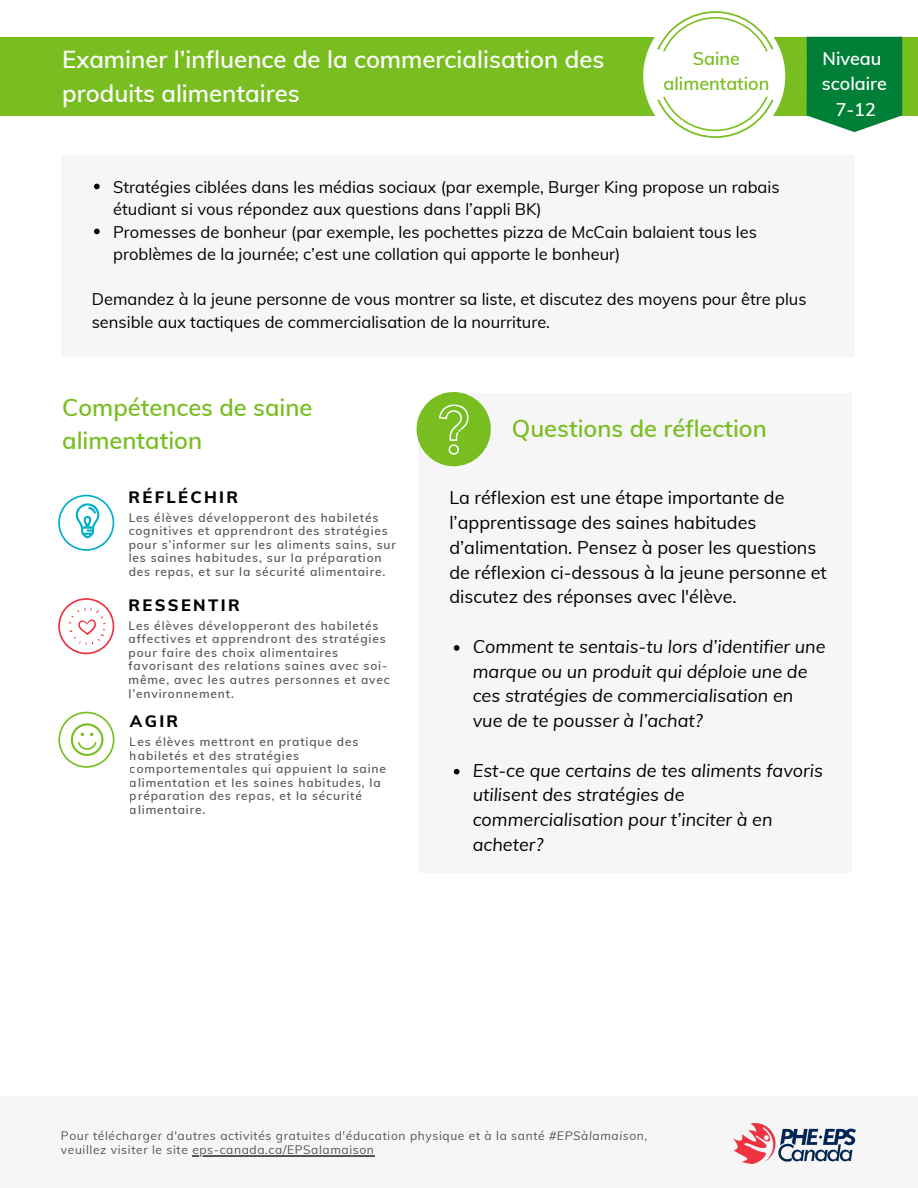
<style>
.page{position:relative;width:918px;height:1188px;background:#fff}
.page>*{position:absolute;margin:0;border:0;box-sizing:border-box;transform-origin:0 0}
.t1{font:600 24px/33.6px "Muli";color:#fff}
.t2{font:600 23.7px/32.7px "Muli";color:#78be20}
.t3{font:italic 18px/24.8px "Muli";color:#000}
.t4{font:18px/24.8px "Muli";color:#000}
.t5{font:600 18px/25.5px "Muli";color:#fff;text-align:center}
.t6{font:600 18px/25px "Muli";color:#78be20;text-align:center}
.t7{font:16.5px/22.5px "Muli";color:#000}
.t8{font:800 16.5px "Muli";letter-spacing:.14em;color:#000}
.t9{font:600 12px/13.5px "Muli";letter-spacing:.07em;color:#545454}
.t10{font:12px/14.1px "Muli";letter-spacing:.055em;color:#545454}
.s1{font-style:italic}
</style>
<div class="page">
<div style="left:0;top:1096px;width:918px;height:92px;background:#f6f6f6"></div>
<img style="left:734px;top:1123px;width:121px;height:41px">
<div style="left:0;top:37px;width:918px;height:79px;background:#78be20"></div>
<svg style="left:807px;top:37px;width:95px;height:95px;background:#158a48"></svg>
<div style="left:418px;top:393px;width:433px;height:480px;background:#f6f6f6"></div>
<div style="left:417px;top:392px;width:74px;height:74px;background:#78be20;border-radius:50%"></div>
<svg style="left:416px;top:392px;width:53px;height:63px"></svg>
<svg style="left:454px;top:645px;width:5px;height:6px"></svg>
<svg style="left:454px;top:769px;width:5px;height:5px"></svg>
<svg style="left:58px;top:598px;width:56px;height:56px"></svg>
<svg style="left:58px;top:712px;width:56px;height:56px"></svg>
<svg style="left:58px;top:495px;width:56px;height:56px"></svg>
<svg style="left:643px;top:11px;width:142px;height:127px"></svg>
<div style="left:61px;top:155px;width:794px;height:201px;background:#f6f6f6"></div>
<svg style="left:94px;top:184px;width:6px;height:5px"></svg>
<svg style="left:94px;top:229px;width:6px;height:5px"></svg>
<hr style="left:192px;top:1155px;width:183px;height:1px;background:#545454">
<h1 class="t1" style="left:62px;top:42px;width:544px">Examiner l’influence de la commercialisation des produits alimentaires</h1>
<h3 class="t6" style="left:663px;top:45px;width:107px">Saine alimentation</h3>
<h3 class="t5" style="left:822px;top:45px;width:66px">Niveau scolaire<br>7-12</h3>
<p class="t7" style="left:113px;top:175px;width:668px">Stratégies ciblées dans les médias sociaux (par exemple, Burger King propose un rabais étudiant si vous répondez aux questions dans l’appli BK)<br>Promesses de bonheur (par exemple, les pochettes pizza de McCain balaient tous les problèmes de la journée; c’est une collation qui apporte le bonheur)</p>
<h3 class="t7" style="left:92px;top:288px;width:716px">Demandez à la jeune personne de vous montrer sa liste, et discutez des moyens pour être plus sensible aux tactiques de commercialisation de la nourriture.</h3>
<h2 class="t2" style="left:62px;top:391px;width:252px">Compétences de saine alimentation</h2>
<h3 class="t8" style="left:129px;top:486px;width:111px">RÉFLÉCHIR</h3>
<p class="t9" style="left:129px;top:510px;width:269px">Les élèves développeront des habiletés cognitives et apprendront des stratégies pour s’informer sur les aliments sains, sur les saines habitudes, sur la préparation des repas, et sur la sécurité alimentaire.</p>
<h3 class="t8" style="left:129px;top:594px;width:113px">RESSENTIR</h3>
<p class="t9" style="left:129px;top:618px;width:263px">Les élèves développeront des habiletés affectives et apprendront des stratégies pour faire des choix alimentaires favorisant des relations saines avec soi&shy;même, avec les autres personnes et avec l’environnement.</p>
<h3 class="t8" style="left:130px;top:711px;width:50px">AGIR</h3>
<p class="t9" style="left:130px;top:735px;width:258px">Les élèves mettront en pratique des habiletés et des stratégies comportementales qui appuient la saine alimentation et les saines habitudes, la préparation des repas, et la sécurité alimentaire.</p>
<h2 class="t2" style="left:512px;top:412px;width:256px">Questions de réflection</h2>
<h3 class="t4" style="left:449px;top:485px;width:379px">La réflexion est une étape importante de l’apprentissage des saines habitudes d’alimentation. Pensez à poser les questions de réflexion ci-dessous à la jeune personne et discutez des réponses avec l'élève.</h3>
<h3 class="t3" style="left:473px;top:634px;width:354px">Comment te sentais-tu lors d’identifier une marque ou un produit qui déploie une de ces stratégies de commercialisation en vue de te pousser à l’achat?</h3>
<h3 class="t3" style="left:473px;top:758px;width:352px">Est-ce que certains de tes aliments favoris utilisent des stratégies de commercialisation pour t’inciter à en acheter?</h3>
<p class="t10" style="left:61px;top:1129px;width:588px">Pour télécharger d'autres activités gratuites d'éducation physique et à la santé <span class="s1">#EPSàlamaison</span>, veuillez visiter le site eps-canada.ca/EPSalamaison</p>
</div>
